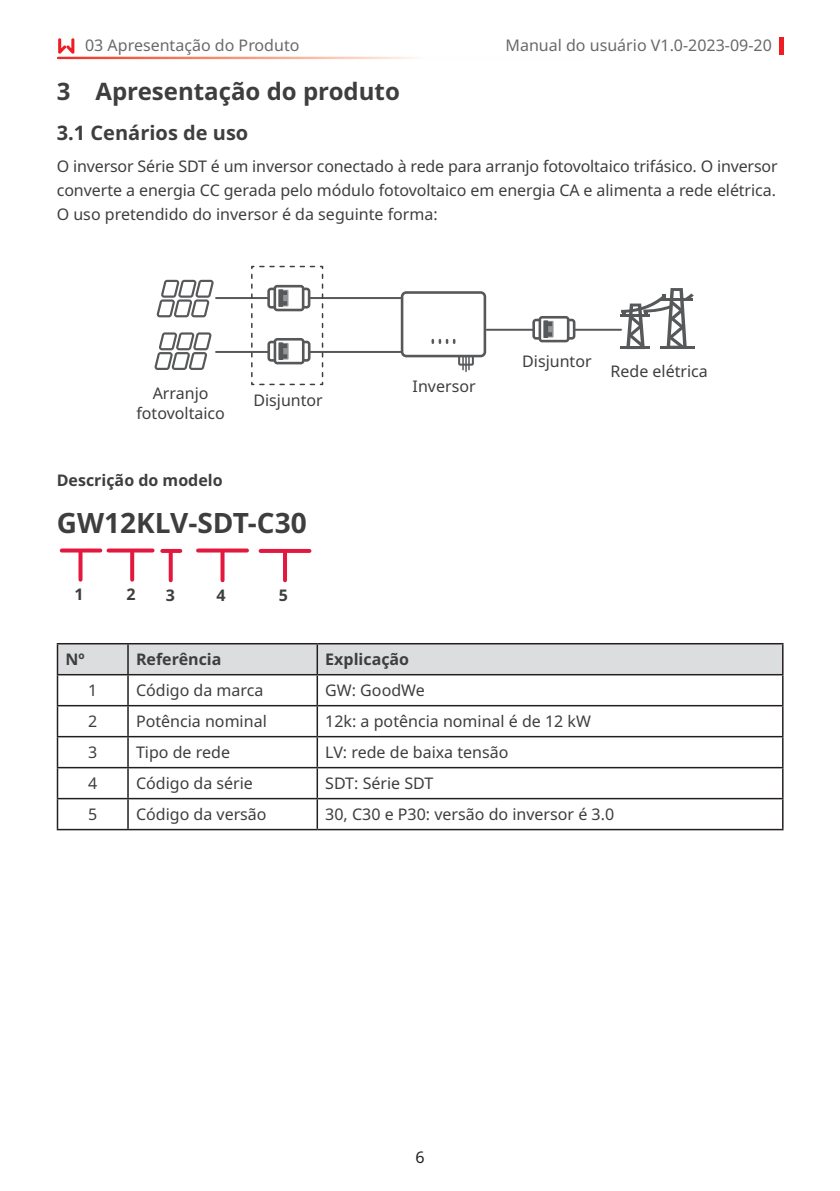
<style>
.page{position:relative;width:840px;height:1191px;background:#fff}
.page>*{position:absolute;margin:0;border:0;box-sizing:border-box;transform-origin:0 0}
.t1{font:700 28px "Noto Sans";color:#3e3e3f}
.一级标题{font:700 24px "Noto Sans";color:#3e3e3f}
.二级标题{font:700 20px "Noto Sans";color:#3e3e3f}
.t2{font:16px/24px "Noto Sans";color:#3e3e3f;text-align:justify}
.t3{font:16px "Noto Sans";color:#69696c}
.t4{font:700 16px "Noto Sans";color:#3e3e3f}
.t5{font:16px "Noto Sans";color:#231f20}
</style>
<div class="page">
<svg style="left:779px;top:37px;width:3px;height:18px"></svg>
<svg style="left:58px;top:38px;width:16px;height:16px"></svg>
<hr style="left:486px;top:329px;width:134px;height:2px;background:#57585a">
<hr style="left:216px;top:351px;width:203px;height:2px;background:#57585a">
<hr style="left:216px;top:297px;width:203px;height:2px;background:#57585a">
<svg style="left:154px;top:332px;width:58px;height:38px"></svg>
<svg style="left:156px;top:280px;width:58px;height:37px"></svg>
<svg style="left:532px;top:316px;width:43px;height:26px"></svg>
<svg style="left:251px;top:265px;width:73px;height:121px"></svg>
<hr style="left:659px;top:346px;width:35px;height:3px;background:#57585a">
<svg style="left:620px;top:288px;width:73px;height:61px"></svg>
<div style="left:402px;top:292px;width:82px;height:64px;background:#fff;border-radius:4px"></div>
<div style="left:400px;top:291px;width:86px;height:66px;border:3px solid #57585a;border-radius:4px"></div>
<svg style="left:431px;top:339px;width:24px;height:5px"></svg>
<div style="left:458px;top:355px;width:15px;height:11px;border:2px solid #57585a"></div>
<svg style="left:462px;top:357px;width:7px;height:14px"></svg>
<svg style="left:62px;top:548px;width:38px;height:4px"></svg>
<hr style="left:162px;top:549px;width:18px;height:4px;background:#e4183e">
<svg style="left:78px;top:551px;width:4px;height:28px"></svg>
<svg style="left:169px;top:553px;width:4px;height:27px"></svg>
<hr style="left:283px;top:552px;width:4px;height:28px;background:#e4183e">
<svg style="left:220px;top:552px;width:4px;height:28px"></svg>
<svg style="left:108px;top:548px;width:44px;height:4px"></svg>
<svg style="left:130px;top:551px;width:4px;height:28px"></svg>
<hr style="left:260px;top:549px;width:49px;height:4px;background:#e4183e">
<svg style="left:198px;top:548px;width:49px;height:4px"></svg>
<div style="left:58px;top:644px;width:723px;height:30px;background:#dcdddf"></div>
<hr style="left:57px;top:643px;width:71px;height:1px;background:#231f20">
<hr style="left:57px;top:644px;width:1px;height:30px;background:#231f20">
<hr style="left:128px;top:643px;width:189px;height:1px;background:#231f20">
<hr style="left:317px;top:643px;width:466px;height:1px;background:#231f20">
<hr style="left:57px;top:675px;width:1px;height:30px;background:#231f20">
<hr style="left:127px;top:675px;width:2px;height:30px;background:#231f20">
<hr style="left:316px;top:675px;width:2px;height:30px;background:#231f20">
<hr style="left:781px;top:675px;width:2px;height:30px;background:#231f20">
<hr style="left:57px;top:705px;width:71px;height:1px;background:#231f20">
<hr style="left:57px;top:706px;width:1px;height:30px;background:#231f20">
<hr style="left:128px;top:705px;width:189px;height:1px;background:#231f20">
<hr style="left:127px;top:706px;width:2px;height:30px;background:#231f20">
<hr style="left:317px;top:705px;width:466px;height:1px;background:#231f20">
<hr style="left:316px;top:706px;width:2px;height:30px;background:#231f20">
<hr style="left:781px;top:706px;width:2px;height:30px;background:#231f20">
<hr style="left:57px;top:736px;width:71px;height:1px;background:#231f20">
<hr style="left:57px;top:737px;width:1px;height:30px;background:#231f20">
<hr style="left:128px;top:736px;width:189px;height:1px;background:#231f20">
<hr style="left:127px;top:737px;width:2px;height:30px;background:#231f20">
<hr style="left:317px;top:736px;width:466px;height:1px;background:#231f20">
<hr style="left:316px;top:737px;width:2px;height:30px;background:#231f20">
<hr style="left:781px;top:737px;width:2px;height:30px;background:#231f20">
<hr style="left:57px;top:767px;width:71px;height:1px;background:#231f20">
<hr style="left:57px;top:768px;width:1px;height:30px;background:#231f20">
<hr style="left:128px;top:767px;width:189px;height:1px;background:#231f20">
<hr style="left:127px;top:768px;width:2px;height:30px;background:#231f20">
<hr style="left:317px;top:767px;width:466px;height:1px;background:#231f20">
<hr style="left:316px;top:768px;width:2px;height:30px;background:#231f20">
<hr style="left:781px;top:768px;width:2px;height:30px;background:#231f20">
<hr style="left:57px;top:798px;width:71px;height:1px;background:#231f20">
<hr style="left:57px;top:799px;width:1px;height:30px;background:#231f20">
<hr style="left:128px;top:798px;width:189px;height:1px;background:#231f20">
<hr style="left:127px;top:799px;width:2px;height:30px;background:#231f20">
<hr style="left:317px;top:798px;width:466px;height:1px;background:#231f20">
<hr style="left:316px;top:799px;width:2px;height:30px;background:#231f20">
<hr style="left:781px;top:799px;width:2px;height:30px;background:#231f20">
<hr style="left:57px;top:829px;width:71px;height:1px;background:#231f20">
<hr style="left:128px;top:829px;width:189px;height:1px;background:#231f20">
<hr style="left:317px;top:829px;width:466px;height:1px;background:#231f20">
<hr style="left:127px;top:644px;width:2px;height:30px;background:#231f20">
<hr style="left:316px;top:644px;width:2px;height:30px;background:#231f20">
<hr style="left:781px;top:644px;width:2px;height:30px;background:#231f20">
<hr style="left:57px;top:674px;width:71px;height:1px;background:#231f20">
<hr style="left:128px;top:674px;width:189px;height:1px;background:#231f20">
<hr style="left:317px;top:674px;width:466px;height:1px;background:#231f20">
<p class="t3" style="left:85px;top:34px;width:216px">03 Apresentação do Produto</p>
<p class="t3" style="left:505px;top:34px;width:268px">Manual do usuário V1.0-2023-09-20</p>
<p class="一级标题" style="left:57px;top:74px;width:344px">3 Apresentação do produto</p>
<p class="二级标题" style="left:57px;top:118px;width:193px">3.1 Cenários de uso</p>
<p class="t2" style="left:57px;top:155px;width:722px">O inversor Série SDT é um inversor conectado à rede para arranjo fotovoltaico trifásico. O inversor converte a energia CC gerada pelo módulo fotovoltaico em energia CA e alimenta a rede elétrica.<br>O uso pretendido do inversor é da seguinte forma:</p>
<p class="t2" style="left:136px;top:383px;width:90px;line-height:20px;text-align:center">Arranjo fotovoltaico</p>
<p class="t4" style="left:57px;top:468px;width:167px">Descrição do modelo</p>
<p class="t2" style="left:253px;top:389px;width:71px">Disjuntor</p>
<p class="t1" style="left:57px;top:503px;width:251px">GW12KLV-SDT-C30</p>
<p class="t4" style="left:74px;top:583px;width:11px">1</p>
<p class="t4" style="left:126px;top:583px;width:11px">2</p>
<p class="t4" style="left:166px;top:583px;width:11px">3</p>
<p class="t4" style="left:216px;top:583px;width:11px">4</p>
<p class="t4" style="left:279px;top:583px;width:11px">5</p>
<p class="t2" style="left:412px;top:375px;width:65px">Inversor</p>
<p class="t2" style="left:522px;top:350px;width:71px">Disjuntor</p>
<p class="t2" style="left:610px;top:360px;width:99px">Rede elétrica</p>
<p class="t4" style="left:65px;top:648px;width:21px">Nº</p>
<p class="t4" style="left:136px;top:648px;width:87px">Referência</p>
<p class="t4" style="left:325px;top:648px;width:85px">Explicação</p>
<p class="t2" style="left:88px;top:679px;width:11px">1</p>
<p class="t2" style="left:136px;top:679px;width:129px">Código da marca</p>
<p class="t2" style="left:325px;top:679px;width:101px">GW: GoodWe</p>
<p class="t2" style="left:88px;top:710px;width:11px">2</p>
<p class="t2" style="left:136px;top:710px;width:132px">Potência nominal</p>
<p class="t2" style="left:325px;top:710px;width:267px">12k: a potência nominal é de 12 kW</p>
<p class="t2" style="left:88px;top:741px;width:11px">3</p>
<p class="t2" style="left:136px;top:741px;width:95px">Tipo de rede</p>
<p class="t2" style="left:325px;top:741px;width:185px">LV: rede de baixa tensão</p>
<p class="t2" style="left:88px;top:772px;width:11px">4</p>
<p class="t2" style="left:136px;top:772px;width:118px">Código da série</p>
<p class="t2" style="left:325px;top:772px;width:109px">SDT: Série SDT</p>
<p class="t2" style="left:88px;top:803px;width:11px">5</p>
<p class="t2" style="left:136px;top:803px;width:132px">Código da versão</p>
<p class="t2" style="left:325px;top:803px;width:290px">30, C30 e P30: versão do inversor é 3.0</p>
<p class="t5" style="left:415px;top:1145px;width:11px">6</p>
</div>
